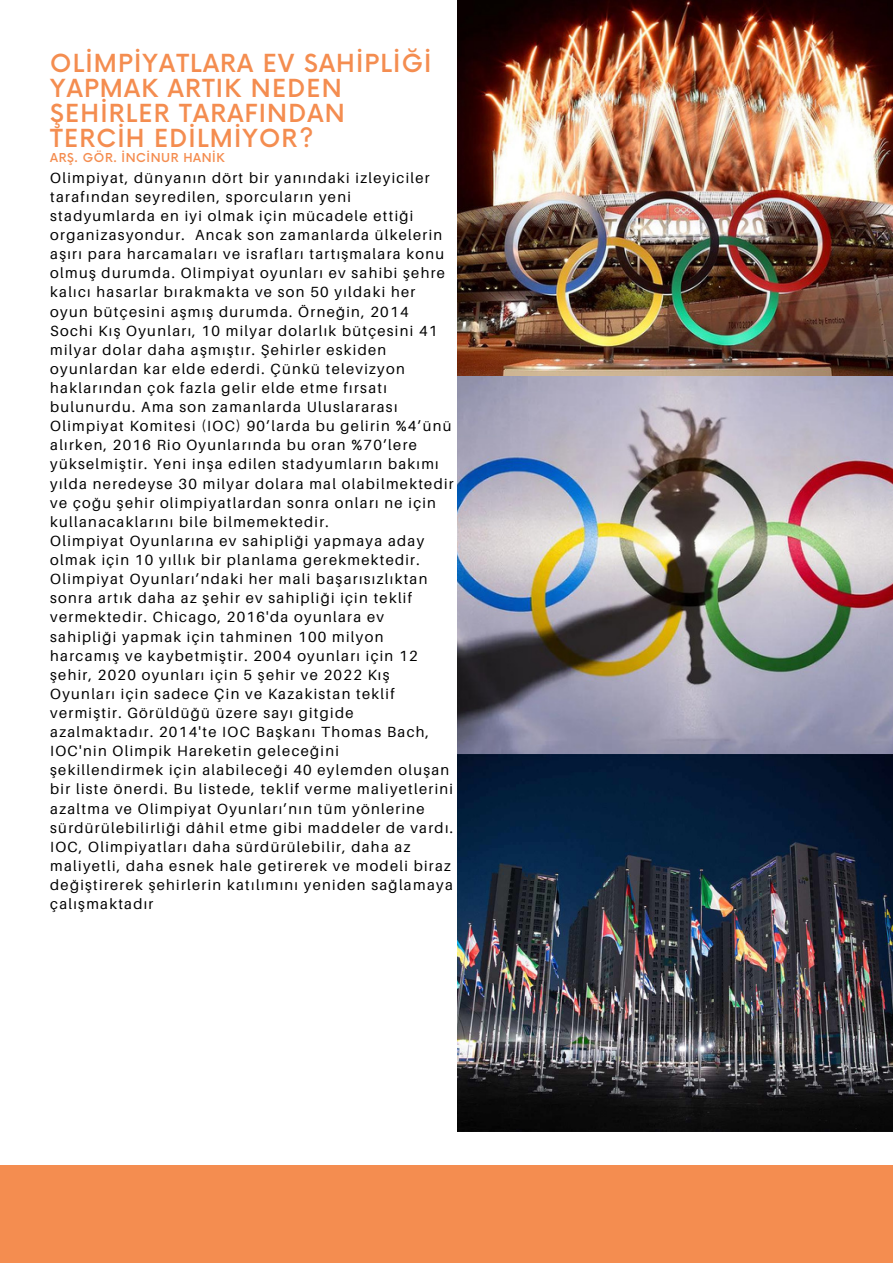
<style>
.page{position:relative;width:893px;height:1264px;background:#fff}
.page>*{position:absolute;margin:0;border:0;box-sizing:border-box;transform-origin:0 0}
.t1{font:500 24.3px/25px "Now";letter-spacing:.05em;color:#f48d50}
.t2{font:14.7px/19px "Aileron";letter-spacing:.09em;color:#000}
.t3{font:500 12px "Now";letter-spacing:.05em;color:#f48d50}
</style>
<div class="page">
<img style="left:457px;top:0;width:435px;height:1131px">
<div style="left:0;top:1165px;width:892px;height:97px;background:#f48d50"></div>
<h1 class="t1" style="left:50px;top:52px;width:383px">OLİMPİYATLARA EV SAHİPLİĞİ<br>YAPMAK ARTIK NEDEN<br>ŞEHİRLER TARAFINDAN<br>TERCİH EDİLMİYOR?</h1>
<p class="t3" style="left:50px;top:151px;width:176px">ARŞ. GÖR. İNCİNUR HANİK</p>
<p class="t2" style="left:50px;top:168px;width:405px">Olimpiyat, dünyanın dört bir yanındaki izleyiciler tarafından seyredilen, sporcuların yeni stadyumlarda en iyi olmak için mücadele ettiği organizasyondur. Ancak son zamanlarda ülkelerin aşırı para harcamaları ve israfları tartışmalara konu olmuş durumda. Olimpiyat oyunları ev sahibi şehre kalıcı hasarlar bırakmakta ve son 50 yıldaki her oyun bütçesini aşmış durumda. Örneğin, 2014<br>Sochi Kış Oyunları, 10 milyar dolarlık bütçesini 41 milyar dolar daha aşmıştır. Şehirler eskiden oyunlardan kar elde ederdi. Çünkü televizyon haklarından çok fazla gelir elde etme fırsatı bulunurdu. Ama son zamanlarda Uluslararası Olimpiyat Komitesi (IOC) 90’larda bu gelirin %4’ünü alırken, 2016 Rio Oyunlarında bu oran %70’lere yükselmiştir. Yeni inşa edilen stadyumların bakımı yılda neredeyse 30 milyar dolara mal olabilmektedir ve çoğu şehir olimpiyatlardan sonra onları ne için kullanacaklarını bile bilmemektedir.<br>Olimpiyat Oyunlarına ev sahipliği yapmaya aday olmak için 10 yıllık bir planlama gerekmektedir.<br>Olimpiyat Oyunları’ndaki her mali başarısızlıktan sonra artık daha az şehir ev sahipliği için teklif vermektedir. Chicago, 2016'da oyunlara ev sahipliği yapmak için tahminen 100 milyon harcamış ve kaybetmiştir. 2004 oyunları için 12 şehir, 2020 oyunları için 5 şehir ve 2022 Kış Oyunları için sadece Çin ve Kazakistan teklif vermiştir. Görüldüğü üzere sayı gitgide azalmaktadır. 2014'te IOC Başkanı Thomas Bach, IOC'nin Olimpik Hareketin geleceğini şekillendirmek için alabileceği 40 eylemden oluşan bir liste önerdi. Bu listede, teklif verme maliyetlerini azaltma ve Olimpiyat Oyunları’nın tüm yönlerine sürdürülebilirliği dâhil etme gibi maddeler de vardı.<br>IOC, Olimpiyatları daha sürdürülebilir, daha az maliyetli, daha esnek hale getirerek ve modeli biraz değiştirerek şehirlerin katılımını yeniden sağlamaya çalışmaktadır</p>
</div>
